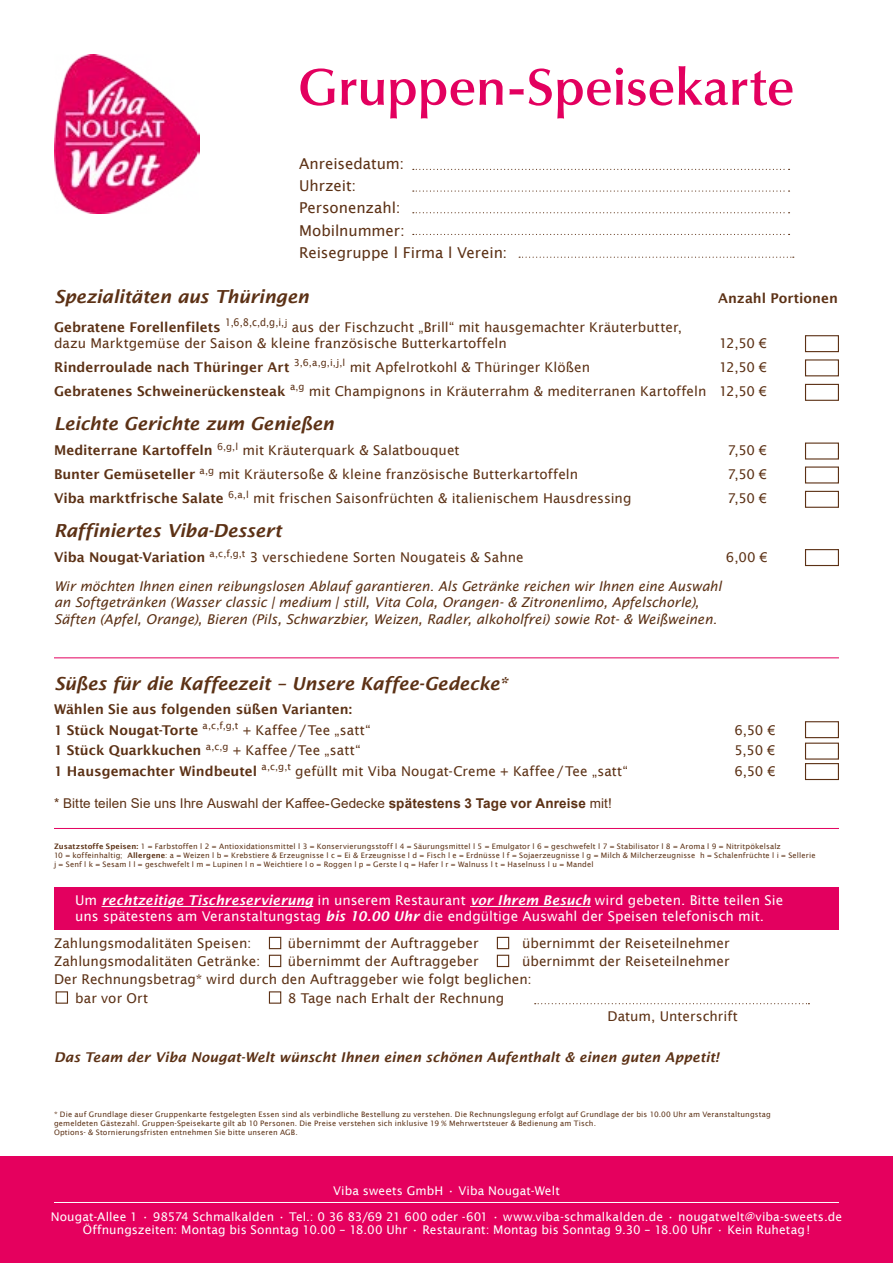
<style>
.page{position:relative;width:893px;height:1263px;background:#fff}
.page>*{position:absolute;margin:0;border:0;box-sizing:border-box;transform-origin:0 0}
.t1{font:600 52.5px "Optima LT Pro";letter-spacing:-.005em;color:#e3005f}
.t2{font:italic 600 18px "Lucida Sans";letter-spacing:-.01em;color:#5c3115}
.t3{font:15px "Lucida Sans";color:#5c3115}
.t4{font:13.5px/16.2px "Lucida Sans";letter-spacing:.005em;color:#5c3115}
.t5{font:italic 13.5px/16.2px "Lucida Sans";letter-spacing:-.005em;color:#5c3115}
.t6{font:13.5px "Lucida Sans";letter-spacing:.005em;color:#fff}
.t7{font:600 13.5px "Lucida Sans";color:#5c3115}
.t8{font:italic 600 13.5px "Lucida Sans";letter-spacing:.005em;color:#5c3115}
.t9{font:13.5px "Arial";letter-spacing:.005em;color:#5c3115}
.t10{font:12px "Lucida Sans";letter-spacing:.01em;color:#fff}
.t11{font:7.5px/9px "Lucida Sans";letter-spacing:.02em;color:#5c3115}
.s1{font-weight:600}
.s2{font-family:"Arial"}
.s3{font-weight:400}
.s4{font-weight:700}
.s5{font-weight:600;font-style:italic}
</style>
<div class="page">
<img style="left:54px;top:54px;width:146px;height:159px">
<div style="left:0;top:1157px;width:893px;height:106px;background:#e5005e"></div>
<hr style="left:54px;top:1202px;width:785px;height:1px;background:#fff">
<div style="left:54px;top:887px;width:785px;height:42px;background:#e3005f"></div>
<hr style="left:102px;top:906px;width:211px;height:1px;background:#fff">
<hr style="left:470px;top:906px;width:121px;height:1px;background:#fff">
<div style="left:269px;top:937px;width:12px;height:12px;border:1px solid #5c3115"></div>
<div style="left:497px;top:937px;width:12px;height:12px;border:1px solid #5c3115"></div>
<div style="left:269px;top:955px;width:12px;height:12px;border:1px solid #5c3115"></div>
<div style="left:269px;top:991px;width:12px;height:13px;border:1px solid #5c3115"></div>
<div style="left:56px;top:991px;width:12px;height:13px;border:1px solid #5c3115"></div>
<div style="left:497px;top:955px;width:12px;height:12px;border:1px solid #5c3115"></div>
<svg style="left:535px;top:1003px;width:274px;height:1px"></svg>
<div style="left:805px;top:466px;width:34px;height:17px;border:1px solid #5c3115"></div>
<div style="left:805px;top:359px;width:34px;height:17px;border:1px solid #5c3115"></div>
<div style="left:805px;top:491px;width:34px;height:17px;border:1px solid #5c3115"></div>
<div style="left:805px;top:549px;width:34px;height:17px;border:1px solid #5c3115"></div>
<div style="left:805px;top:384px;width:34px;height:17px;border:1px solid #5c3115"></div>
<div style="left:805px;top:743px;width:34px;height:17px;border:1px solid #5c3115"></div>
<div style="left:805px;top:763px;width:34px;height:17px;border:1px solid #5c3115"></div>
<div style="left:805px;top:721px;width:34px;height:17px;border:1px solid #5c3115"></div>
<div style="left:805px;top:442px;width:34px;height:17px;border:1px solid #5c3115"></div>
<div style="left:805px;top:335px;width:34px;height:17px;border:1px solid #5c3115"></div>
<svg style="left:519px;top:257px;width:275px;height:1px"></svg>
<svg style="left:413px;top:234px;width:377px;height:1px"></svg>
<svg style="left:413px;top:212px;width:377px;height:1px"></svg>
<svg style="left:413px;top:190px;width:377px;height:2px"></svg>
<svg style="left:413px;top:169px;width:377px;height:1px"></svg>
<hr style="left:54px;top:657px;width:785px;height:1px;background:#e3005f">
<hr style="left:54px;top:828px;width:785px;height:1px;background:#e3005f">
<p class="t1" style="left:298px;top:54px;width:498px">Gruppen-Speisekarte</p>
<p class="t3" style="left:299px;top:155px;width:107px">Anreisedatum:</p>
<p class="t3" style="left:299px;top:177px;width:59px">Uhrzeit:</p>
<p class="t3" style="left:299px;top:199px;width:103px">Personenzahl:</p>
<p class="t3" style="left:299px;top:222px;width:107px">Mobilnummer:</p>
<p class="t3" style="left:299px;top:244px;width:210px">Reisegruppe l Firma l Verein:</p>
<p class="t2" style="left:54px;top:287px;width:256px">Spezialitäten aus Thüringen</p>
<p class="t7" style="left:718px;top:291px;width:121px">Anzahl Portionen</p>
<p class="t4" style="left:54px;top:319px;width:629px"><span class="s1">Gebratene Forellenfilets</span> <sup>1,6,8,c,d,g,i,</sup><sup>j</sup> aus der Fischzucht „Brill“ mit hausgemachter Kräuterbutter, dazu Marktgemüse der Saison &amp; kleine französische Butterkartoffeln</p>
<p class="t4" style="left:719px;top:335px;width:49px">12,50 <span class="s2">€</span></p>
<p class="t4" style="left:54px;top:359px;width:538px"><span class="s1">Rinderroulade nach Thüringer Art</span> <sup>3,6,a,g,i,j,l</sup> mit Apfelrotkohl &amp; Thüringer Klößen</p>
<p class="t4" style="left:719px;top:359px;width:49px">12,50 <span class="s2">€</span></p>
<p class="t4" style="left:54px;top:383px;width:714px"><span class="s1">Gebratenes Schweinerückensteak</span> <sup>a,g</sup> mit Champignons in Kräuterrahm &amp; mediterranen Kartoffeln 12,50 <span class="s2">€</span></p>
<p class="t2" style="left:54px;top:414px;width:281px">Leichte Gerichte zum Genießen</p>
<p class="t4" style="left:54px;top:442px;width:407px"><span class="s1">Mediterrane Kartoffeln</span> <sup>6,g,l</sup> mit Kräuterquark &amp; Salatbouquet</p>
<p class="t4" style="left:727px;top:442px;width:41px">7,50 <span class="s2">€</span></p>
<p class="t4" style="left:54px;top:466px;width:526px"><span class="s1">Bunter Gemüseteller</span> <sup>a,g</sup> mit Kräutersoße &amp; kleine französische Butterkartoffeln</p>
<p class="t4" style="left:727px;top:466px;width:41px">7,50 <span class="s2">€</span></p>
<p class="t4" style="left:54px;top:490px;width:579px"><span class="s1">Viba marktfrische Salate</span> <sup>6,a,l</sup> mit frischen Saisonfrüchten &amp; italienischem Hausdressing</p>
<p class="t4" style="left:727px;top:490px;width:41px">7,50 <span class="s2">€</span></p>
<p class="t2" style="left:54px;top:521px;width:230px">Raffiniertes Viba-Dessert</p>
<p class="t4" style="left:54px;top:549px;width:471px"><span class="s1">Viba Nougat-Variation</span> <sup>a,c,f,g,t</sup> 3 verschiedene Sorten Nougateis &amp; Sahne</p>
<p class="t4" style="left:726px;top:549px;width:43px">6,00 <span class="s2">€</span></p>
<p class="t5" style="left:54px;top:578px;width:669px">Wir möchten Ihnen einen reibungslosen Ablauf garantieren. Als Getränke reichen wir Ihnen eine Auswahl an Softgetränken (Wasser classic | medium | still, Vita Cola, Orangen- &amp; Zitronenlimo, Apfelschorle),<br>Säften (Apfel, Orange), Bieren (Pils, Schwarzbier, Weizen, Radler, alkoholfrei) sowie Rot- &amp; Weißweinen.</p>
<p class="t2" style="left:54px;top:673px;width:455px">Süßes für die Kaffeezeit – Unsere Kaffee-Gedecke*</p>
<p class="t7" style="left:54px;top:702px;width:299px">Wählen Sie aus folgenden süßen Varianten:</p>
<p class="t7" style="left:54px;top:722px;width:318px">1 Stück Nougat-Torte <sup>a,c,f,g,t</sup> <span class="s3">+ Kaffee/Tee „satt“</span></p>
<p class="t4" style="left:734px;top:722px;width:42px">6,50 <span class="s2">€</span></p>
<p class="t7" style="left:54px;top:743px;width:308px">1 Stück Quarkkuchen <sup>a,c,g</sup> <span class="s3">+ Kaffee/Tee „satt“</span></p>
<p class="t4" style="left:734px;top:742px;width:42px">5,50 <span class="s2">€</span></p>
<p class="t4" style="left:54px;top:763px;width:575px"><span class="s1">1 Hausgemachter Windbeutel</span> <sup>a,c,g,t</sup> gefüllt mit Viba Nougat-Creme + Kaffee/Tee „satt“</p>
<p class="t4" style="left:734px;top:763px;width:42px">6,50 <span class="s2">€</span></p>
<p class="t9" style="left:54px;top:794px;width:559px">* Bitte teilen Sie uns Ihre Auswahl der Kaffee-Gedecke <span class="s4">spätestens 3 Tage vor Anreise</span> mit!</p>
<p class="t11" style="left:54px;top:841px;width:763px"><span class="s1">Zusatzstoffe Speisen:</span> 1 = Farbstoffen l 2 = Antioxidationsmittel l 3 = Konservierungsstoff l 4 = Säurungsmittel l 5 = Emulgator l 6 = geschwefelt l 7 = Stabilisator l 8 = Aroma l 9 = Nitritpökelsalz<br>10 = koffeinhaltig; <span class="s1">Allergene</span>: a = Weizen l b = Krebstiere &amp; Erzeugnisse l c = Ei &amp; Erzeugnisse l d = Fisch l e = Erdnüsse l f = Sojaerzeugnisse l g = Milch &amp; Milcherzeugnisse h = Schalenfrüchte l i = Sellerie j = Senf l k = Sesam l l = geschwefelt l m = Lupinen l n = Weichtiere l o = Roggen l p = Gerste l q = Hafer l r = Walnuss l t = Haselnuss l u = Mandel</p>
<p class="t6" style="left:75px;top:893px;width:709px">Um <span class="s5">rechtzeitige Tischreservierung</span> in unserem Restaurant <span class="s5">vor Ihrem Besuch</span> wird gebeten. Bitte teilen Sie</p>
<p class="t6" style="left:75px;top:909px;width:690px">uns spätestens am Veranstaltungstag <span class="s5">bis 10.00 Uhr</span> die endgültige Auswahl der Speisen telefonisch mit.</p>
<p class="t4" style="left:54px;top:935px;width:199px">Zahlungsmodalitäten Speisen:</p>
<p class="t4" style="left:288px;top:935px;width:192px">übernimmt der Auftraggeber</p>
<p class="t4" style="left:522px;top:935px;width:209px">übernimmt der Reiseteilnehmer</p>
<p class="t4" style="left:54px;top:953px;width:208px">Zahlungsmodalitäten Getränke:</p>
<p class="t4" style="left:288px;top:953px;width:192px">übernimmt der Auftraggeber</p>
<p class="t4" style="left:522px;top:953px;width:209px">übernimmt der Reiseteilnehmer</p>
<p class="t4" style="left:54px;top:971px;width:479px">Der Rechnungsbetrag* wird durch den Auftraggeber wie folgt beglichen:</p>
<p class="t4" style="left:75px;top:990px;width:74px">bar vor Ort</p>
<p class="t4" style="left:288px;top:990px;width:218px">8 Tage nach Erhalt der Rechnung</p>
<p class="t4" style="left:608px;top:1008px;width:132px">Datum, Unterschrift</p>
<p class="t8" style="left:54px;top:1049px;width:666px">Das Team der Viba Nougat-Welt wünscht Ihnen einen schönen Aufenthalt &amp; einen guten Appetit!</p>
<p class="t11" style="left:54px;top:1110px;width:718px">* Die auf Grundlage dieser Gruppenkarte festgelegten Essen sind als verbindliche Bestellung zu verstehen. Die Rechnungslegung erfolgt auf Grundlage der bis 10.00 Uhr am Veranstaltungstag gemeldeten Gästezahl. Gruppen-Speisekarte gilt ab 10 Personen. Die Preise verstehen sich inklusive 19 % Mehrwertsteuer &amp; Bedienung am Tisch.<br>Options- &amp; Stornierungsfristen entnehmen Sie bitte unseren AGB.</p>
<p class="t10" style="left:333px;top:1183px;width:228px">Viba sweets GmbH • Viba Nougat-Welt</p>
<p class="t10" style="left:51px;top:1210px;width:793px">Nougat-Allee 1 • 98574 Schmalkalden • Tel.: 0 36 83/69 21 600 oder -601 • www.viba-schmalkalden.de • nougatwelt@viba-sweets.de</p>
<p class="t10" style="left:83px;top:1223px;width:729px">Öffnungszeiten: Montag bis Sonntag 10.00 – 18.00 Uhr • Restaurant: Montag bis Sonntag 9.30 – 18.00 Uhr • Kein Ruhetag!</p>
</div>
